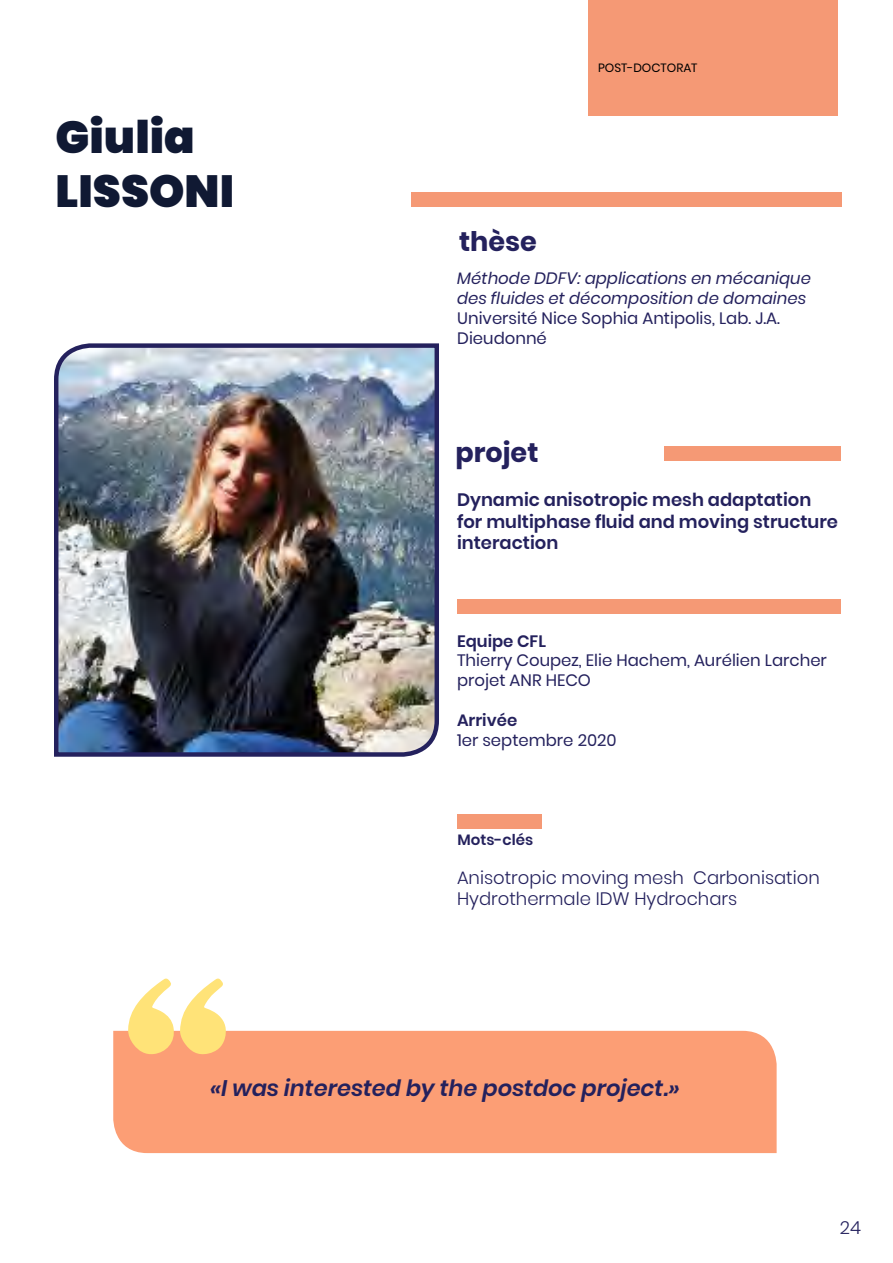
<style>
.page{position:relative;width:893px;height:1263px;background:#fff}
.page>*{position:absolute;margin:0;border:0;box-sizing:border-box;transform-origin:0 0}
.t1{font:900 45px/54px "Poppins";color:#101933}
.t2{font:700 27px "Poppins";color:#24215d}
.t3{font:italic 600 22.5px "Poppins";color:#24215d}
.t4{font:600 18px/21.6px "Poppins";color:#24215d}
.t5{font:300 18px/21.6px "Poppins";color:#24215d}
.t6{font:16.5px/19.8px "Poppins";color:#24215d}
.t7{font:italic 16.5px/19.8px "Poppins";color:#24215d}
.t8{font:600 16.5px "Poppins";color:#24215d}
.t9{font:600 15px "Poppins";color:#24215d}
.t10{font:12px "Poppins";color:#000}
</style>
<div class="page">
<div style="left:113px;top:1031px;width:664px;height:122px;background:#fc9e75"></div>
<div style="left:588px;top:0;width:250px;height:116px;background:#f59975"></div>
<img style="left:54px;top:343px;width:385px;height:414px">
<div style="left:457px;top:599px;width:384px;height:14px;background:#f59975"></div>
<div style="left:664px;top:447px;width:177px;height:14px;background:#f59975"></div>
<div style="left:457px;top:814px;width:84px;height:15px;background:#f59975"></div>
<div style="left:411px;top:192px;width:431px;height:15px;background:#f59975"></div>
<svg style="left:128px;top:978px;width:99px;height:78px"></svg>
<h1 class="t1" style="left:56px;top:111px;width:180px">Giulia<br>LISSONI</h1>
<p class="t10" style="left:598px;top:61px;width:101px">POST-DOCTORAT</p>
<h2 class="t2" style="left:459px;top:226px;width:79px">thèse</h2>
<p class="t7" style="left:457px;top:269px;width:355px">Méthode DDFV: applications en mécanique des fluides et décomposition de domaines</p>
<p class="t6" style="left:457px;top:308px;width:324px">Université Nice Sophia Antipolis, Lab. J.A.<br>Dieudonné</p>
<h2 class="t2" style="left:455px;top:437px;width:84px">projet</h2>
<p class="t4" style="left:457px;top:489px;width:383px">Dynamic anisotropic mesh adaptation for multiphase fluid and moving structure interaction</p>
<p class="t8" style="left:457px;top:631px;width:91px">Equipe CFL</p>
<p class="t6" style="left:457px;top:651px;width:371px">Thierry Coupez, Elie Hachem, Aurélien Larcher projet ANR HECO</p>
<p class="t8" style="left:457px;top:710px;width:62px">Arrivée</p>
<p class="t6" style="left:457px;top:730px;width:161px">1er septembre 2020</p>
<p class="t9" style="left:458px;top:831px;width:77px">Mots-clés</p>
<p class="t5" style="left:457px;top:867px;width:364px">Anisotropic moving mesh Carbonisation<br>Hydrothermale IDW Hydrochars</p>
<h3 class="t3" style="left:210px;top:1075px;width:472px">«I was interested by the postdoc project.»</h3>
<p class="t5" style="left:840px;top:1217px;width:23px">24</p>
</div>
